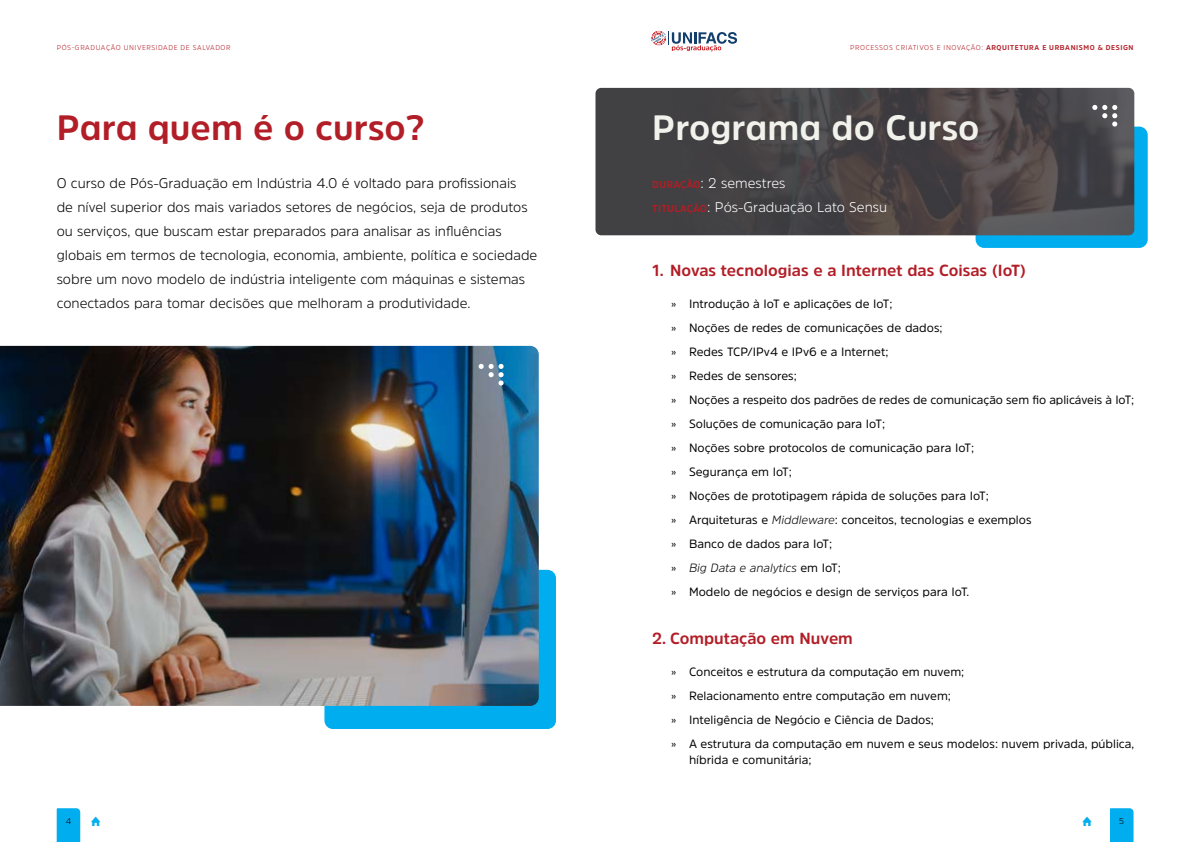
<style>
.page{position:relative;width:1191px;height:842px;background:#fff}
.page>*{position:absolute;margin:0;border:0;box-sizing:border-box;transform-origin:0 0}
.t1{font:700 35px "Amsi Pro";color:#b21e27}
.t2{font:700 35px "Amsi Pro";color:#f2f2ed}
.t3{font:700 16px "Amsi Pro";color:#b21e27}
.t4{font:300 14px/24px "Amsi Pro";color:#000}
.t5{font:300 14px/24px "Amsi Pro";color:#fff}
.t6{font:12px/24px "Amsi Pro";color:#000}
.t7{font:300 8.5px "Amsi Pro";color:#000}
.t8{font:300 7px "Amsi Pro";letter-spacing:.08em;color:#b21e27}
.s1{font-weight:700}
.s2{font-weight:700;font-size:10px;color:#b21e27}
.s3{font-weight:300;font-style:italic}
</style>
<div class="page">
<div style="left:975px;top:127px;width:172px;height:121px;background:#00aeef;border-radius:9px"></div>
<img style="left:595px;top:88px;width:539px;height:147px">
<svg style="left:57px;top:808px;width:23px;height:34px"></svg>
<svg style="left:1110px;top:808px;width:23px;height:34px"></svg>
<svg style="left:651px;top:30px;width:86px;height:21px"></svg>
<svg style="left:1092px;top:105px;width:25px;height:22px"></svg>
<div style="left:324px;top:570px;width:232px;height:159px;background:#00aeef;border-radius:9px"></div>
<img style="left:0;top:346px;width:539px;height:360px">
<svg style="left:478px;top:364px;width:25px;height:22px"></svg>
<p class="t8" style="left:57px;top:42px;width:175px">PÓS-GRADUAÇÃO UNIVERSIDADE DE SALVADOR</p>
<p class="t8" style="left:850px;top:42px;width:285px">PROCESSOS CRIATIVOS E INOVAÇÃO: <span class="s1">ARQUITETURA E URBANISMO &amp; DESIGN</span></p>
<h1 class="t1" style="left:57px;top:104px;width:369px">Para quem é o curso?</h1>
<p class="t4" style="left:57px;top:171px;width:482px">O curso de Pós-Graduação em Indústria 4.0 é voltado para profissionais<br>de nível superior dos mais variados setores de negócios, seja de produtos ou serviços, que buscam estar preparados para analisar as influências globais em termos de tecnologia, economia, ambiente, política e sociedade sobre um novo modelo de indústria inteligente com máquinas e sistemas conectados para tomar decisões que melhoram a produtividade.</p>
<h1 class="t2" style="left:652px;top:104px;width:329px">Programa do Curso</h1>
<p class="t5" style="left:652px;top:171px;width:236px"><span class="s2">DURAÇÃO</span>: 2 semestres<br><span class="s2">TITULAÇÃO</span>: Pós-Graduação Lato Sensu</p>
<h2 class="t3" style="left:652px;top:259px;width:375px">1. Novas tecnologias e a Internet das Coisas (IoT)</h2>
<p class="t6" style="left:671px;top:292px;width:465px">» Introdução à IoT e aplicações de IoT;<br>» Noções de redes de comunicações de dados;<br>» Redes TCP/IPv4 e IPv6 e a Internet;<br>» Redes de sensores;<br>» Noções a respeito dos padrões de redes de comunicação sem fio aplicáveis à IoT; » Soluções de comunicação para IoT;<br>» Noções sobre protocolos de comunicação para IoT;<br>» Segurança em IoT;<br>» Noções de prototipagem rápida de soluções para IoT;<br>» Arquiteturas e <span class="s3">Middleware</span>: conceitos, tecnologias e exemplos<br>» Banco de dados para IoT;<br>» <span class="s3">Big Data e analytics</span> em IoT;<br>» Modelo de negócios e design de serviços para IoT.</p>
<h2 class="t3" style="left:652px;top:627px;width:202px">2. Computação em Nuvem</h2>
<p class="t6" style="left:671px;top:660px;width:465px">» Conceitos e estrutura da computação em nuvem;<br>» Relacionamento entre computação em nuvem;<br>» Inteligência de Negócio e Ciência de Dados;<br>» A estrutura da computação em nuvem e seus modelos: nuvem privada, pública,</p>
<p class="t6" style="left:689px;top:748px;width:124px">híbrida e comunitária;</p>
<p class="t7" style="left:66px;top:815px;width:7px">4</p>
<p class="t7" style="left:1119px;top:815px;width:6px">5</p>
</div>
